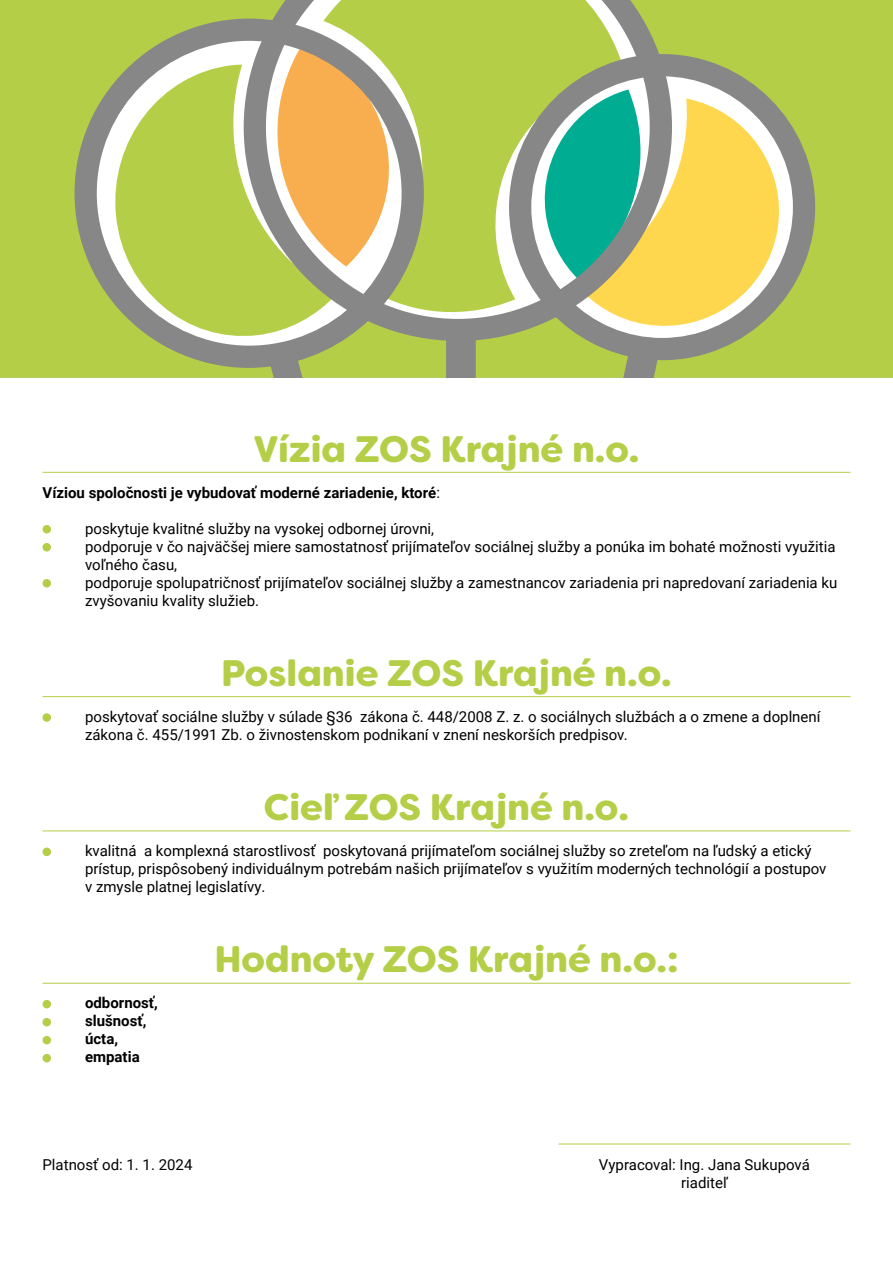
<style>
.page{position:relative;width:893px;height:1263px;background:#fff}
.page>*{position:absolute;margin:0;border:0;box-sizing:border-box;transform-origin:0 0}
.t1{font:900 36.9px "Filson Soft";color:#b4ce47}
.t2{font:15px/18px "Roboto";color:#000}
.t3{font:700 15px/18px "Roboto";color:#000}
.s1{font-weight:400}
</style>
<div class="page">
<div style="left:0;top:0;width:893px;height:378px;background:#b4ce47"></div>
<svg style="left:244px;top:0;width:428px;height:378px;background:#b4c95b"></svg>
<svg style="left:75px;top:19px;width:349px;height:359px;background:#bdbf74"></svg>
<svg style="left:509px;top:54px;width:306px;height:324px;background:#aebf7d"></svg>
<hr style="left:558px;top:1144px;width:292px;height:1px;background:#b4ce47">
<hr style="left:43px;top:472px;width:807px;height:1px;background:#b4ce47">
<hr style="left:43px;top:696px;width:807px;height:1px;background:#b4ce47">
<hr style="left:43px;top:831px;width:807px;height:1px;background:#b4ce47">
<hr style="left:43px;top:983px;width:807px;height:1px;background:#b4ce47">
<div style="left:43px;top:525px;width:8px;height:8px;background:#b4ce47;border-radius:50%"></div>
<div style="left:43px;top:543px;width:8px;height:8px;background:#b4ce47;border-radius:50%"></div>
<div style="left:43px;top:579px;width:8px;height:8px;background:#b4ce47;border-radius:50%"></div>
<div style="left:43px;top:713px;width:8px;height:9px;background:#b4ce47;border-radius:50%"></div>
<div style="left:43px;top:848px;width:8px;height:8px;background:#b4ce47;border-radius:50%"></div>
<div style="left:43px;top:1000px;width:8px;height:8px;background:#b4ce47;border-radius:50%"></div>
<div style="left:43px;top:1018px;width:8px;height:8px;background:#b4ce47;border-radius:50%"></div>
<div style="left:43px;top:1036px;width:8px;height:8px;background:#b4ce47;border-radius:50%"></div>
<div style="left:43px;top:1054px;width:8px;height:8px;background:#b4ce47;border-radius:50%"></div>
<h1 class="t1" style="left:253px;top:425px;width:388px">Vízia ZOS Krajné n.o.</h1>
<p class="t3" style="left:43px;top:483px;width:399px">Víziou spoločnosti je vybudovať moderné zariadenie, ktoré<span class="s1">:</span></p>
<p class="t2" style="left:85px;top:519px;width:754px">poskytuje kvalitné služby na vysokej odbornej úrovni,<br>podporuje v čo najväčšej miere samostatnosť prijímateľov sociálnej služby a ponúka im bohaté možnosti využitia voľného času,<br>podporuje spolupatričnosť prijímateľov sociálnej služby a zamestnancov zariadenia pri napredovaní zariadenia ku zvyšovaniu kvality služieb.</p>
<h1 class="t1" style="left:221px;top:649px;width:452px">Poslanie ZOS Krajné n.o.</h1>
<p class="t2" style="left:85px;top:707px;width:737px">poskytovať sociálne služby v súlade §36 zákona č. 448/2008 Z. z. o sociálnych službách a o zmene a doplnení zákona č. 455/1991 Zb. o živnostenskom podnikaní v znení neskorších predpisov.</p>
<h1 class="t1" style="left:264px;top:783px;width:367px">Cieľ ZOS Krajné n.o.</h1>
<p class="t2" style="left:85px;top:841px;width:743px">kvalitná a komplexná starostlivosť poskytovaná prijímateľom sociálnej služby so zreteľom na ľudský a etický prístup, prispôsobený individuálnym potrebám našich prijímateľov s využitím moderných technológií a postupov v zmysle platnej legislatívy.</p>
<p class="t3" style="left:85px;top:993px;width:74px">odbornosť, slušnosť, úcta, empatia</p>
<h1 class="t1" style="left:214px;top:936px;width:466px">Hodnoty ZOS Krajné n.o.:</h1>
<p class="t2" style="left:43px;top:1155px;width:151px">Platnosť od: 1. 1. 2024</p>
<p class="t2" style="left:599px;top:1155px;width:212px;text-align:center">Vypracoval: Ing. Jana Sukupová riaditeľ</p>
</div>
